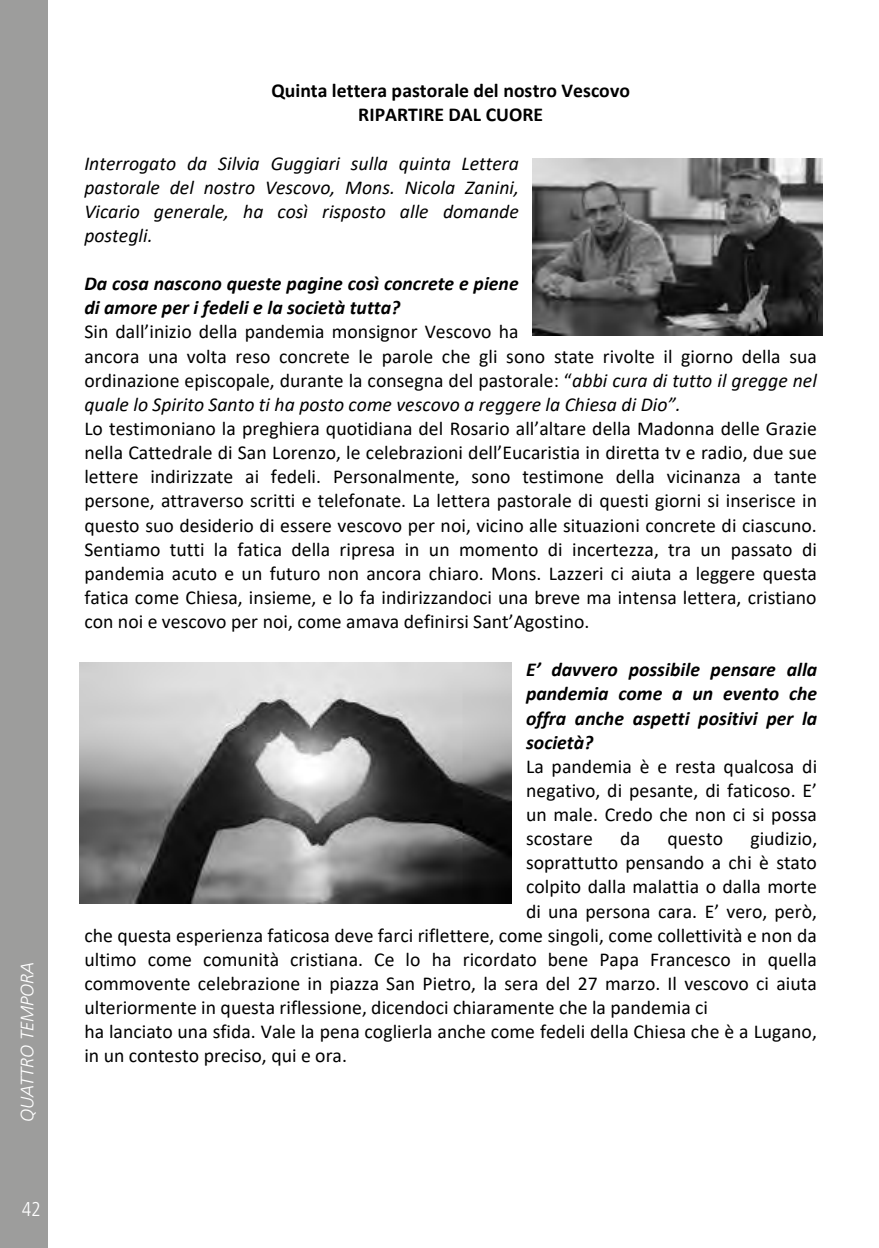
<style>
.page{position:relative;width:879px;height:1248px;background:#fff}
.page>*{position:absolute;margin:0;border:0;box-sizing:border-box;transform-origin:0 0}
.t1{font:300 condensed 20px "Frutiger";color:#fff}
.t2{font:19.6px/24.2px "Calibri";color:#000;text-align:justify}
.t3{font:italic 700 19.6px/24.2px "Calibri";color:#000}
.t4{font:italic 19.6px/24.2px "Calibri";color:#000;text-align:justify}
.t5{font:700 19.6px/24.2px "Calibri";color:#000;text-align:center}
.t6{font:italic 300 18px "Frutiger CE";color:#fff}
.s1{font-style:italic}
</style>
<div class="page">
<div style="left:0;top:0;width:48px;height:1247px;background:#9d9d9c"></div>
<img style="left:533px;top:158px;width:289px;height:178px">
<img style="left:79px;top:662px;width:433px;height:241px">
<p class="t6" style="left:17px;top:1121px;width:162px;rotate:-90deg">QUATTRO TEMPORA</p>
<p class="t1" style="left:22px;top:1197px;width:20px">42</p>
<p class="t5" style="left:271px;top:78px;width:360px">Quinta lettera pastorale del nostro Vescovo<br>RIPARTIRE DAL CUORE</p>
<p class="t4" style="left:84px;top:150px;width:436px">Interrogato da Silvia Guggiari sulla quinta Lettera pastorale del nostro Vescovo, Mons. Nicola Zanini, Vicario generale, ha così risposto alle domande postegli.</p>
<p class="t3" style="left:84px;top:271px;width:436px">Da cosa nascono queste pagine così concrete e piene di amore per i fedeli e la società tutta?</p>
<p class="t2" style="left:84px;top:319px;width:734px;text-align:left">Sin dall’inizio della pandemia monsignor Vescovo ha<br>ancora una volta reso concrete le parole che gli sono state rivolte il giorno della sua ordinazione episcopale, durante la consegna del pastorale: “<span class="s1">abbi cura di tutto il gregge nel quale lo Spirito Santo ti ha posto come vescovo a reggere la Chiesa di Dio”.</span></p>
<p class="t2" style="left:84px;top:416px;width:734px">Lo testimoniano la preghiera quotidiana del Rosario all’altare della Madonna delle Grazie nella Cattedrale di San Lorenzo, le celebrazioni dell’Eucaristia in diretta tv e radio, due sue lettere indirizzate ai fedeli. Personalmente, sono testimone della vicinanza a tante persone, attraverso scritti e telefonate. La lettera pastorale di questi giorni si inserisce in questo suo desiderio di essere vescovo per noi, vicino alle situazioni concrete di ciascuno.<br>Sentiamo tutti la fatica della ripresa in un momento di incertezza, tra un passato di pandemia acuto e un futuro non ancora chiaro. Mons. Lazzeri ci aiuta a leggere questa fatica come Chiesa, insieme, e lo fa indirizzandoci una breve ma intensa lettera, cristiano con noi e vescovo per noi, come amava definirsi Sant’Agostino.</p>
<p class="t3" style="left:526px;top:657px;width:293px;text-align:justify">E’ davvero possibile pensare alla pandemia come a un evento che offra anche aspetti positivi per la società?</p>
<p class="t2" style="left:526px;top:753px;width:292px">La pandemia è e resta qualcosa di negativo, di pesante, di faticoso. E’ un male. Credo che non ci si possa scostare</p>
<p class="t2" style="left:620px;top:826px;width:21px">da</p>
<p class="t2" style="left:667px;top:826px;width:57px">questo</p>
<p class="t2" style="left:750px;top:826px;width:68px">giudizio,</p>
<p class="t2" style="left:526px;top:850px;width:292px">soprattutto pensando a chi è stato</p>
<p class="t2" style="left:526px;top:874px;width:292px">colpito dalla malattia o dalla morte</p>
<p class="t2" style="left:526px;top:898px;width:292px">di una persona cara. E’ vero, però,</p>
<p class="t2" style="left:84px;top:922px;width:734px">che questa esperienza faticosa deve farci riflettere, come singoli, come collettività e non da</p>
<p class="t2" style="left:84px;top:946px;width:734px">ultimo come comunità cristiana. Ce lo ha ricordato bene Papa Francesco in quella</p>
<p class="t2" style="left:84px;top:970px;width:734px">commovente celebrazione in piazza San Pietro, la sera del 27 marzo. Il vescovo ci aiuta</p>
<p class="t2" style="left:84px;top:994px;width:625px">ulteriormente in questa riflessione, dicendoci chiaramente che la pandemia ci</p>
<p class="t2" style="left:84px;top:1019px;width:734px">ha lanciato una sfida. Vale la pena coglierla anche come fedeli della Chiesa che è a Lugano,</p>
<p class="t2" style="left:84px;top:1043px;width:264px">in un contesto preciso, qui e ora.</p>
</div>
